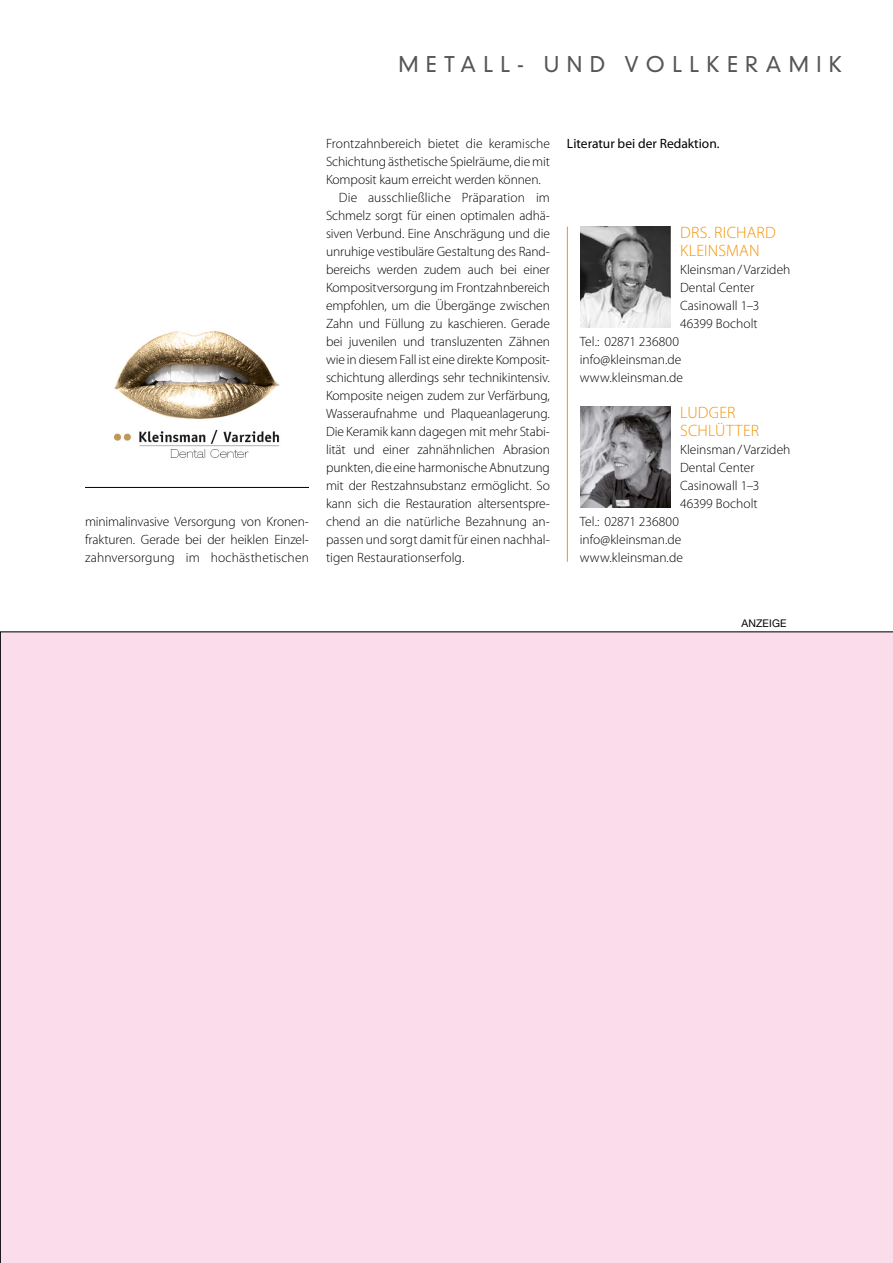
<style>
.page{position:relative;width:893px;height:1263px;background:#fff}
.page>*{position:absolute;margin:0;border:0;box-sizing:border-box;transform-origin:0 0}
.t1{font:300 21px "DIN Neuzeit Grotesk";letter-spacing:.35em;color:#565655}
.t2{font:300 16.5px/18px "Myriad Pro";letter-spacing:.01em;color:#f39300}
.t3{font:300 13.5px/18px "Myriad Pro";letter-spacing:-.005em;color:#000}
.t4{font:13.5px "Myriad Pro";color:#000}
.t5{font:10.5px "Helvetica Neue";letter-spacing:.015em;color:#000}
</style>
<div class="page">
<hr style="left:85px;top:487px;width:224px;height:1px;background:#000">
<div style="left:0;top:631px;width:893px;height:632px;background:#fadceb"></div>
<hr style="left:567px;top:227px;width:1px;height:335px;background:#f39300">
<img style="left:581px;top:227px;width:89px;height:101px">
<img style="left:581px;top:406px;width:89px;height:102px">
<img style="left:114px;top:331px;width:166px;height:127px">
<h1 class="t1" style="left:398px;top:52px;width:445px">METALL- UND VOLLKERAMIK</h1>
<p class="t3" style="left:85px;top:512px;width:225px;text-align:justify">minimalinvasive Versorgung von Kronen&shy;frakturen. Gerade bei der heiklen Einzel&shy;zahnversorgung im hochästhetischen</p>
<p class="t3" style="left:326px;top:134px;width:225px">Frontzahnbereich bietet die keramische</p>
<p class="t3" style="left:326px;top:152px;width:225px">Schichtung ästhetische Spielräume, die mit</p>
<p class="t3" style="left:326px;top:170px;width:216px">Komposit kaum erreicht werden können.</p>
<p class="t3" style="left:339px;top:188px;width:213px">Die ausschließliche Präparation im</p>
<p class="t3" style="left:326px;top:206px;width:225px">Schmelz sorgt für einen optimalen adhä-</p>
<p class="t3" style="left:326px;top:224px;width:225px">siven Verbund. Eine Anschrägung und die</p>
<p class="t3" style="left:326px;top:242px;width:225px">unruhige vestibuläre Gestaltung des Rand-</p>
<p class="t3" style="left:326px;top:260px;width:225px">bereichs werden zudem auch bei einer</p>
<p class="t3" style="left:326px;top:278px;width:225px">Kompositversorgung im Frontzahnbereich</p>
<p class="t3" style="left:326px;top:296px;width:225px">empfohlen, um die Übergänge zwischen</p>
<p class="t3" style="left:326px;top:314px;width:225px">Zahn und Füllung zu kaschieren. Gerade</p>
<p class="t3" style="left:326px;top:332px;width:225px">bei juvenilen und transluzenten Zähnen</p>
<p class="t3" style="left:326px;top:350px;width:225px">wie in diesem Fall ist eine direkte Komposit-</p>
<p class="t3" style="left:326px;top:368px;width:225px">schichtung allerdings sehr technikintensiv.</p>
<p class="t3" style="left:326px;top:386px;width:225px">Komposite neigen zudem zur Verfärbung,</p>
<p class="t3" style="left:326px;top:404px;width:225px">Wasseraufnahme und Plaqueanlagerung.</p>
<p class="t3" style="left:326px;top:422px;width:225px">Die Keramik kann dagegen mit mehr Stabi-</p>
<p class="t3" style="left:326px;top:440px;width:225px">lität und einer zahnähnlichen Abrasion</p>
<p class="t3" style="left:326px;top:458px;width:225px">punkten, die eine harmonische Abnutzung</p>
<p class="t3" style="left:326px;top:476px;width:225px">mit der Restzahnsubstanz ermöglicht. So</p>
<p class="t3" style="left:326px;top:494px;width:225px">kann sich die Restauration altersentspre-</p>
<p class="t3" style="left:326px;top:512px;width:225px">chend an die natürliche Bezahnung an-</p>
<p class="t3" style="left:326px;top:530px;width:225px">passen und sorgt damit für einen nachhal-</p>
<p class="t3" style="left:326px;top:548px;width:140px">tigen Restaurationserfolg.</p>
<p class="t4" style="left:567px;top:135px;width:154px">Literatur bei der Redaktion.</p>
<p class="t2" style="left:680px;top:223px;width:97px">DRS. RICHARD<br>KLEINSMAN</p>
<p class="t3" style="left:680px;top:260px;width:112px">Kleinsman/Varzideh<br>Dental Center<br>Casinowall 1–3<br>46399 Bocholt</p>
<p class="t3" style="left:580px;top:332px;width:105px">Tel.: 02871 236800 info@kleinsman.de www.kleinsman.de</p>
<p class="t2" style="left:680px;top:403px;width:80px">LUDGER<br>SCHLÜTTER</p>
<p class="t3" style="left:680px;top:440px;width:112px">Kleinsman/Varzideh<br>Dental Center<br>Casinowall 1–3<br>46399 Bocholt</p>
<p class="t3" style="left:580px;top:512px;width:105px">Tel.: 02871 236800 info@kleinsman.de www.kleinsman.de</p>
<p class="t5" style="left:741px;top:615px;width:47px">ANZEIGE</p>
</div>
